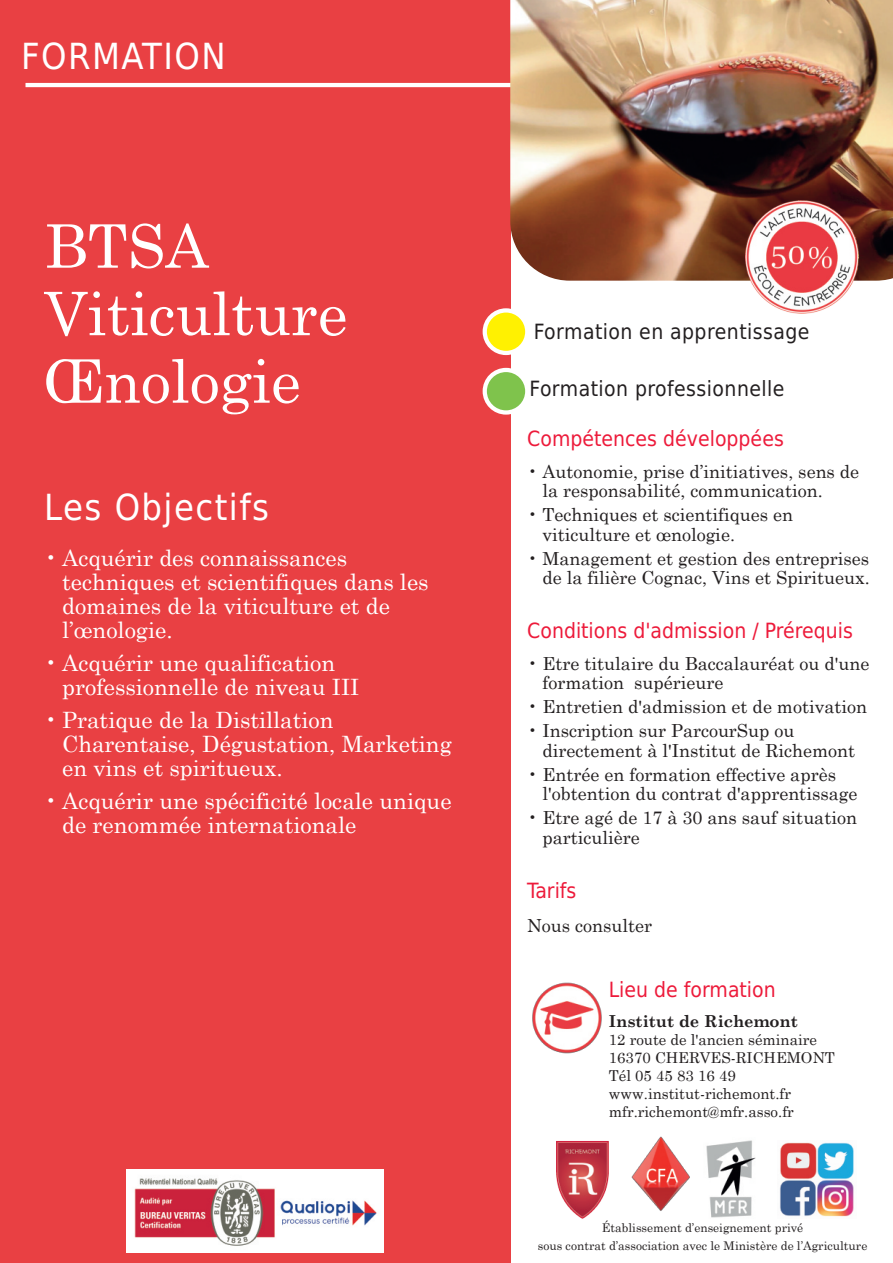
<style>
.page{position:relative;width:893px;height:1263px;background:#fff}
.page>*{position:absolute;margin:0;border:0;box-sizing:border-box;transform-origin:0 0}
.t1{font:60px/67.5px "Century Schoolbook";color:#fff}
.t2{font:36px "DejaVu Sans Condensed";letter-spacing:.04em;color:#fff}
.t3{font:22.5px/24px "Century Schoolbook";color:#fff}
.t4{font:21px "DejaVu Sans Condensed";color:#ed1a3a}
.t5{font:21px "DejaVu Sans Condensed";letter-spacing:.02em;color:#231f20}
.t6{font:18px/19.5px "Century Schoolbook";color:#231f20}
.t7{font:700 16.5px "Century Schoolbook";color:#231f20}
.t8{font:15px/18px "Century Schoolbook";color:#231f20}
.t9{font:12px/18px "Century Schoolbook";color:#231f20;text-align:center}
</style>
<div class="page">
<div style="left:0;top:0;width:510px;height:1263px;background:#e94043"></div>
<hr style="left:26px;top:83px;width:595px;height:4px;background:#fff">
<img style="left:510px;top:0;width:383px;height:281px">
<img style="left:745px;top:200px;width:113px;height:113px">
<img style="left:532px;top:982px;width:70px;height:72px">
<img style="left:126px;top:1169px;width:258px;height:83px">
<img style="left:556px;top:1141px;width:53px;height:78px">
<img style="left:631px;top:1136px;width:59px;height:75px">
<img style="left:706px;top:1140px;width:50px;height:78px">
<img style="left:780px;top:1142px;width:74px;height:75px">
<div style="left:485px;top:310px;width:42px;height:43px;background:#fff101;border-radius:50%"></div>
<div style="left:483px;top:308px;width:46px;height:47px;border:4px solid #fff;border-radius:50%"></div>
<div style="left:485px;top:370px;width:42px;height:42px;background:#7fc34c;border-radius:50%"></div>
<div style="left:483px;top:368px;width:46px;height:47px;border:4px solid #fff;border-radius:50%"></div>
<h2 class="t2" style="left:21px;top:36px;width:206px">FORMATION</h2>
<h1 class="t1" style="left:44px;top:211px;width:305px">BTSA<br>Viticulture<br>Œnologie</h1>
<h2 class="t2" style="left:44px;top:486px;width:226px">Les Objectifs</h2>
<p class="t3" style="left:62px;top:546px;width:368px;text-indent:-18px">• Acquérir des connaissances techniques et scientifiques dans les domaines de la viticulture et de l’œnologie.</p>
<p class="t3" style="left:62px;top:651px;width:299px;text-indent:-18px">• Acquérir une qualification professionnelle de niveau III</p>
<p class="t3" style="left:62px;top:708px;width:391px;text-indent:-18px">• Pratique de la Distillation<br>Charentaise, Dégustation, Marketing en vins et spiritueux.</p>
<p class="t3" style="left:62px;top:789px;width:391px;text-indent:-18px">• Acquérir une spécificité locale unique de renommée internationale</p>
<p class="t5" style="left:534px;top:320px;width:277px">Formation en apprentissage</p>
<p class="t5" style="left:530px;top:377px;width:256px">Formation professionnelle</p>
<p class="t4" style="left:527px;top:427px;width:258px">Compétences développées</p>
<p class="t6" style="left:542px;top:461px;width:318px;text-indent:-15px">• Autonomie, prise d’initiatives, sens de la responsabilité, communication.</p>
<p class="t6" style="left:542px;top:505px;width:252px;text-indent:-15px">• Techniques et scientifiques en viticulture et œnologie.</p>
<p class="t6" style="left:527px;top:548px;width:344px;text-align:right">• Management et gestion des entreprises de la filière Cognac, Vins et Spiritueux.</p>
<p class="t4" style="left:527px;top:619px;width:327px">Conditions d'admission / Prérequis</p>
<p class="t6" style="left:542px;top:653px;width:328px;text-indent:-15px">• Etre titulaire du Baccalauréat ou d'une formation supérieure</p>
<p class="t6" style="left:527px;top:697px;width:341px">• Entretien d'admission et de motivation</p>
<p class="t6" style="left:542px;top:721px;width:314px;text-indent:-15px">• Inscription sur ParcourSup ou directement à l'Institut de Richemont</p>
<p class="t6" style="left:542px;top:764px;width:317px;text-indent:-15px">• Entrée en formation effective après l'obtention du contrat d'apprentissage</p>
<p class="t6" style="left:542px;top:808px;width:316px;text-indent:-15px">• Etre agé de 17 à 30 ans sauf situation particulière</p>
<p class="t4" style="left:527px;top:878px;width:51px">Tarifs</p>
<p class="t6" style="left:527px;top:916px;width:126px">Nous consulter</p>
<p class="t4" style="left:609px;top:977px;width:168px">Lieu de formation</p>
<p class="t7" style="left:609px;top:1010px;width:191px">Institut de Richemont</p>
<p class="t8" style="left:609px;top:1030px;width:227px">12 route de l'ancien séminaire<br>16370 CHERVES-RICHEMONT<br>Tél 05 45 83 16 49 www.institut-richemont.fr mfr.richemont@mfr.asso.fr</p>
<p class="t9" style="left:538px;top:1218px;width:331px">Établissement d’enseignement privé<br>sous contrat d’association avec le Ministère de l’Agriculture</p>
</div>
